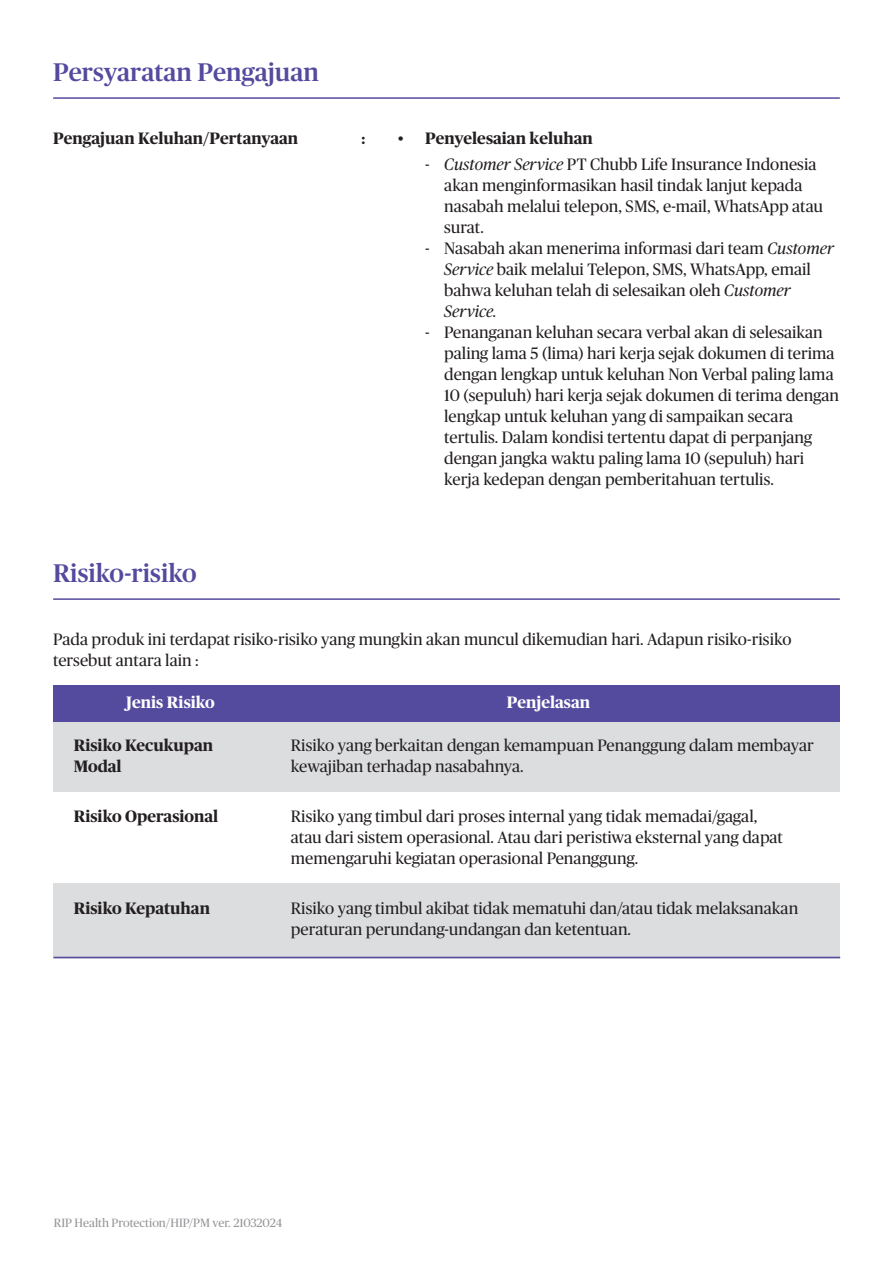
<style>
.page{position:relative;width:893px;height:1263px;background:#fff}
.page>*{position:absolute;margin:0;border:0;box-sizing:border-box;transform-origin:0 0}
.t1{font:500 25.5px "Chubb Publico";color:#544a9e}
.t2{font:16.5px/21px "Chubb Publico";color:#231f20}
.t3{font:700 16.5px "Chubb Publico";color:#231f20}
.t4{font:700 16.5px "Chubb Publico";color:#fff}
.t5{font:12px "Chubb Publico";color:#939598}
.s1{font-style:italic}
</style>
<div class="page">
<hr style="left:53px;top:97px;width:787px;height:2px;background:#544a9e">
<hr style="left:53px;top:598px;width:787px;height:2px;background:#544a9e">
<div style="left:54px;top:722px;width:786px;height:70px;background:#dcdddf"></div>
<div style="left:54px;top:883px;width:786px;height:75px;background:#dcdddf"></div>
<div style="left:54px;top:685px;width:786px;height:37px;background:#544a9e"></div>
<hr style="left:54px;top:957px;width:786px;height:1px;background:#544a9e">
<p class="t1" style="left:53px;top:54px;width:267px">Persyaratan Pengajuan</p>
<p class="t3" style="left:53px;top:126px;width:247px">Pengajuan Keluhan/Pertanyaan</p>
<p class="t3" style="left:361px;top:127px;width:5px">:</p>
<p class="t1" style="left:53px;top:555px;width:145px">Risiko-risiko</p>
<p class="t3" style="left:398px;top:126px;width:196px">• Penyelesaian keluhan</p>
<p class="t2" style="left:425px;top:153px;width:6px">-</p>
<p class="t2" style="left:425px;top:237px;width:6px">-</p>
<p class="t2" style="left:425px;top:321px;width:6px">-</p>
<p class="t2" style="left:444px;top:153px;width:380px"><span class="s1">Customer Service</span> PT Chubb Life Insurance Indonesia akan menginformasikan hasil tindak lanjut kepada nasabah melalui telepon, SMS, e-mail, WhatsApp atau surat.</p>
<p class="t2" style="left:444px;top:237px;width:391px">Nasabah akan menerima informasi dari team <span class="s1">Customer Service</span> baik melalui Telepon, SMS, WhatsApp, email bahwa keluhan telah di selesaikan oleh <span class="s1">Customer Service.</span></p>
<p class="t2" style="left:444px;top:321px;width:396px">Penanganan keluhan secara verbal akan di selesaikan paling lama 5 (lima) hari kerja sejak dokumen di terima dengan lengkap untuk keluhan Non Verbal paling lama 10 (sepuluh) hari kerja sejak dokumen di terima dengan lengkap untuk keluhan yang di sampaikan secara tertulis. Dalam kondisi tertentu dapat di perpanjang dengan jangka waktu paling lama 10 (sepuluh) hari kerja kedepan dengan pemberitahuan tertulis.</p>
<p class="t2" style="left:53px;top:628px;width:740px">Pada produk ini terdapat risiko-risiko yang mungkin akan muncul dikemudian hari. Adapun risiko-risiko tersebut antara lain :</p>
<p class="t4" style="left:126px;top:691px;width:90px">Jenis Risiko</p>
<p class="t4" style="left:507px;top:691px;width:85px">Penjelasan</p>
<p class="t2" style="left:291px;top:734px;width:524px">Risiko yang berkaitan dengan kemampuan Penanggung dalam membayar kewajiban terhadap nasabahnya.</p>
<p class="t3" style="left:74px;top:733px;width:141px">Risiko Kecukupan</p>
<p class="t3" style="left:74px;top:754px;width:49px">Modal</p>
<p class="t3" style="left:74px;top:804px;width:146px">Risiko Operasional</p>
<p class="t3" style="left:74px;top:896px;width:138px">Risiko Kepatuhan</p>
<p class="t2" style="left:291px;top:805px;width:494px">Risiko yang timbul dari proses internal yang tidak memadai/gagal, atau dari sistem operasional. Atau dari peristiwa eksternal yang dapat memengaruhi kegiatan operasional Penanggung.</p>
<p class="t2" style="left:291px;top:897px;width:509px">Risiko yang timbul akibat tidak mematuhi dan/atau tidak melaksanakan peraturan perundang-undangan dan ketentuan.</p>
<p class="t5" style="left:54px;top:1214px;width:230px">RIP Health Protection/HIP/PM ver. 21032024</p>
</div>
